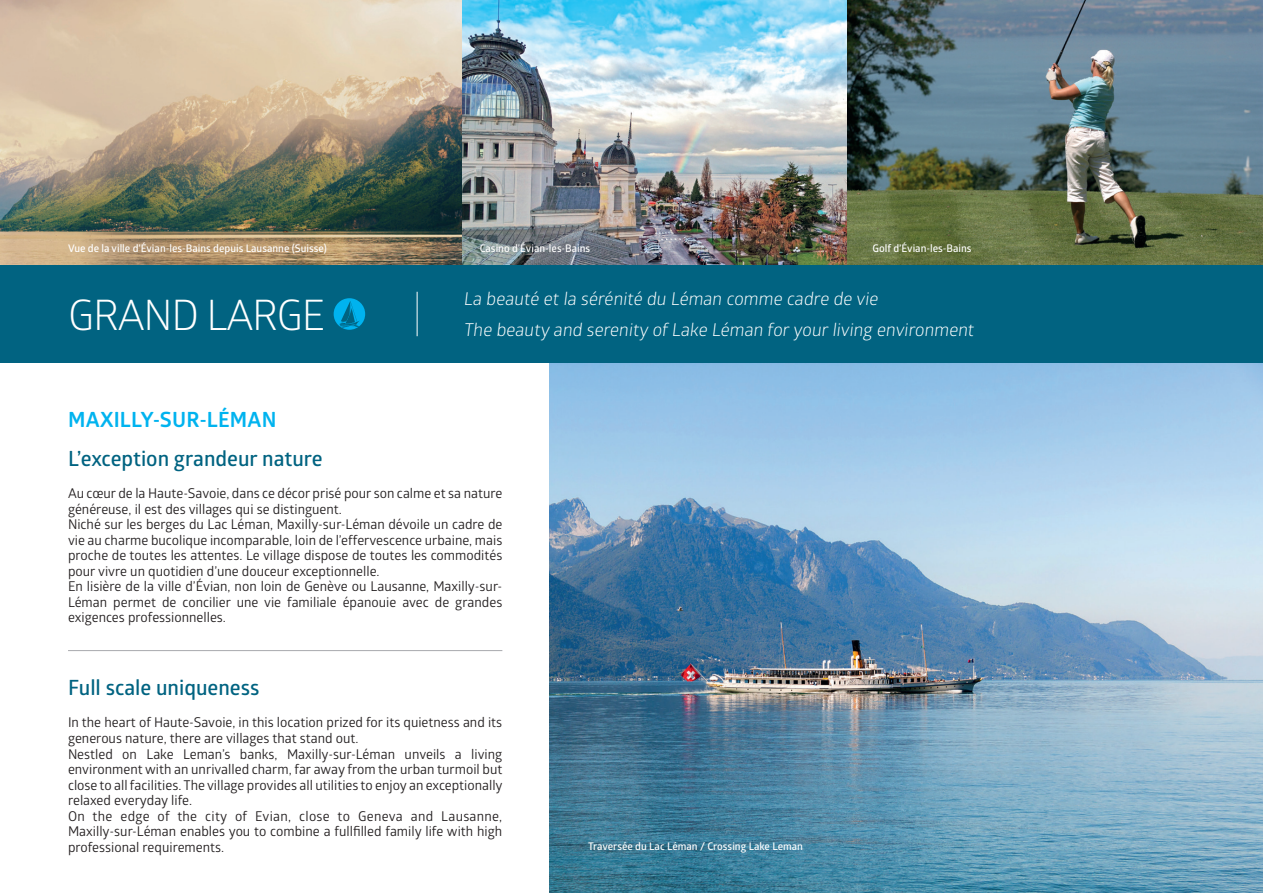
<style>
.page{position:relative;width:1263px;height:893px;background:#fff}
.page>*{position:absolute;margin:0;border:0;box-sizing:border-box;transform-origin:0 0}
.t1{font:42px "Glober";letter-spacing:-.03em;color:#fff}
.t2{font:600 21px "Glober";color:#016381}
.t3{font:700 21px "Glober";letter-spacing:.01em;color:#00b3ef}
.t4{font:17.7px/31.2px "Glober";color:#fff}
.t5{font:13.5px/15.5px "Glober";color:#231f20}
.t6{font:600 10.5px "Glober";color:#fff}
</style>
<div class="page">
<div style="left:0;top:265px;width:1263px;height:98px;background:#016381"></div>
<div style="left:334px;top:298px;width:31px;height:32px;background:#00b3ef;border-radius:50%"></div>
<svg style="left:339px;top:301px;width:21px;height:27px"></svg>
<hr style="left:417px;top:292px;width:1px;height:44px;background:#fff">
<hr style="left:68px;top:650px;width:434px;height:1px;background:#a8a9ad">
<img style="left:550px;top:363px;width:713px;height:530px">
<img style="left:0;top:0;width:1263px;height:265px">
<p class="t6" style="left:68px;top:241px;width:260px">Vue de la ville d’Évian-les-Bains depuis Lausanne (Suisse)</p>
<p class="t6" style="left:480px;top:241px;width:112px">Casino d’Évian-les-Bains</p>
<p class="t6" style="left:872px;top:241px;width:101px">Golf d’Évian-les-Bains</p>
<h1 class="t1" style="left:68px;top:286px;width:258px">GRAND LARGE</h1>
<h3 class="t4" style="left:463px;top:282px;width:514px">La beauté et la sérénité du Léman comme cadre de vie<br>The beauty and serenity of Lake Léman for your living environment</h3>
<h2 class="t3" style="left:68px;top:405px;width:210px">MAXILLY-SUR-LÉMAN</h2>
<h2 class="t2" style="left:68px;top:444px;width:256px">L’exception grandeur nature</h2>
<p class="t5" style="left:68px;top:485px;width:436px">Au cœur de la Haute-Savoie, dans ce décor prisé pour son calme et sa nature généreuse, il est des villages qui se distinguent.<br>Niché sur les berges du Lac Léman, Maxilly-sur-Léman dévoile un cadre de vie au charme bucolique incomparable, loin de l’effervescence urbaine, mais proche de toutes les attentes. Le village dispose de toutes les commodités pour vivre un quotidien d’une douceur exceptionnelle.<br>En lisière de la ville d’Évian, non loin de Genève ou Lausanne, Maxilly-sur-Léman permet de concilier une vie familiale épanouie avec de grandes exigences professionnelles.</p>
<h2 class="t2" style="left:68px;top:672px;width:193px">Full scale uniqueness</h2>
<p class="t5" style="left:68px;top:714px;width:436px">In the heart of Haute-Savoie, in this location prized for its quietness and its generous nature, there are villages that stand out.<br>Nestled on Lake Leman’s banks, Maxilly-sur-Léman unveils a living environment with an unrivalled charm, far away from the urban turmoil but close to all facilities. The village provides all utilities to enjoy an exceptionally relaxed everyday life.<br>On the edge of the city of Evian, close to Geneva and Lausanne, Maxilly-sur-Léman enables you to combine a fullfilled family life with high professional requirements.</p>
<p class="t6" style="left:588px;top:839px;width:216px">Traversée du Lac Léman / Crossing Lake Leman</p>
</div>
